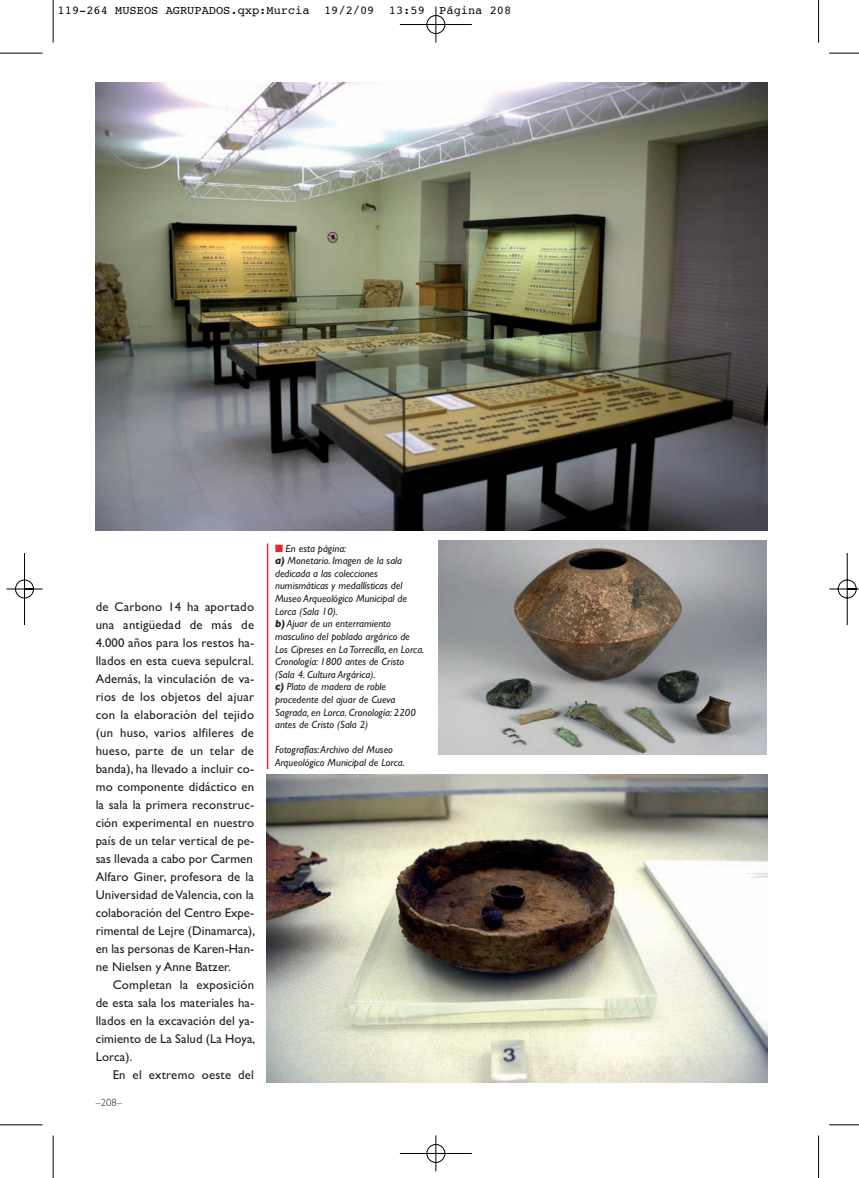
<style>
.page{position:relative;width:859px;height:1178px;background:#fff}
.page>*{position:absolute;margin:0;border:0;box-sizing:border-box;transform-origin:0 0}
.t1{font:12.75px/18px "Gill Sans";letter-spacing:.01em;color:#231f20}
.t2{font:12px "Courier";color:#000}
.t3{font:italic 10.5px/12.6px "Gill Sans";color:#231f20}
.t4{font:300 10.5px "Gill Sans";color:#231f20}
.s1{color:#e9282d}
.s2{font-weight:700}
</style>
<div class="page">
<hr style="left:53px;top:0;width:1px;height:43px;background:#000">
<hr style="left:0;top:53px;width:43px;height:1px;background:#000">
<hr style="left:818px;top:0;width:1px;height:43px;background:#000">
<hr style="left:53px;top:1135px;width:1px;height:43px;background:#000">
<hr style="left:0;top:1124px;width:43px;height:1px;background:#000">
<hr style="left:818px;top:1135px;width:1px;height:43px;background:#000">
<img style="left:6px;top:6px;width:853px;height:1166px">
<p class="t2" style="left:58px;top:4px;width:455px">119-264 MUSEOS AGRUPADOS.qxp:Murcia 19/2/09 13:59 Página 208</p>
<p class="t1" style="left:96px;top:599px;width:161px">de Carbono 14 ha aportado una antigüedad de más de<br>4.000 años para los restos ha&shy;llados en esta cueva sepulcral.<br>Además, la vinculación de va&shy;rios de los objetos del ajuar con la elaboración del tejido (un huso, varios alfileres de hueso, parte de un telar de banda), ha llevado a incluir co&shy;mo componente didáctico en la sala la primera reconstruc&shy;ción experimental en nuestro país de un telar vertical de pe&shy;sas llevada a cabo por Carmen<br>Alfaro Giner, profesora de la<br>Universidad de Valencia, con la colaboración del Centro Expe&shy;rimental de Lejre (Dinamarca), en las personas de Karen-Han&shy;ne Nielsen y Anne Batzer.</p>
<p class="t1" style="left:96px;top:977px;width:161px;text-align:justify;text-indent:17px">Completan la exposición de esta sala los materiales ha&shy;llados en la excavación del ya&shy;cimiento de La Salud (La Hoya, Lorca).</p>
<p class="t1" style="left:113px;top:1067px;width:143px">En el extremo oeste del</p>
<p class="t4" style="left:96px;top:1099px;width:28px">–208–</p>
<p class="t3" style="left:275px;top:543px;width:151px"><span class="s1">■</span> En esta página:<br><span class="s2">a)</span> Monetario. Imagen de la sala dedicada a las colecciones numismáticas y medallísticas del<br>Museo Arqueológico Municipal de<br>Lorca (Sala 10).<br><span class="s2">b)</span> Ajuar de un enterramiento masculino del poblado argárico de<br>Los Cipreses en La Torrecilla, en Lorca.<br>Cronología: 1800 antes de Cristo (Sala 4. Cultura Argárica).<br><span class="s2">c)</span> Plato de madera de roble procedente del ajuar de Cueva<br>Sagrada, en Lorca. Cronología: 2200 antes de Cristo (Sala 2)</p>
<p class="t3" style="left:275px;top:745px;width:131px">Fotografías: Archivo del Museo<br>Arqueológico Municipal de Lorca.</p>
</div>
